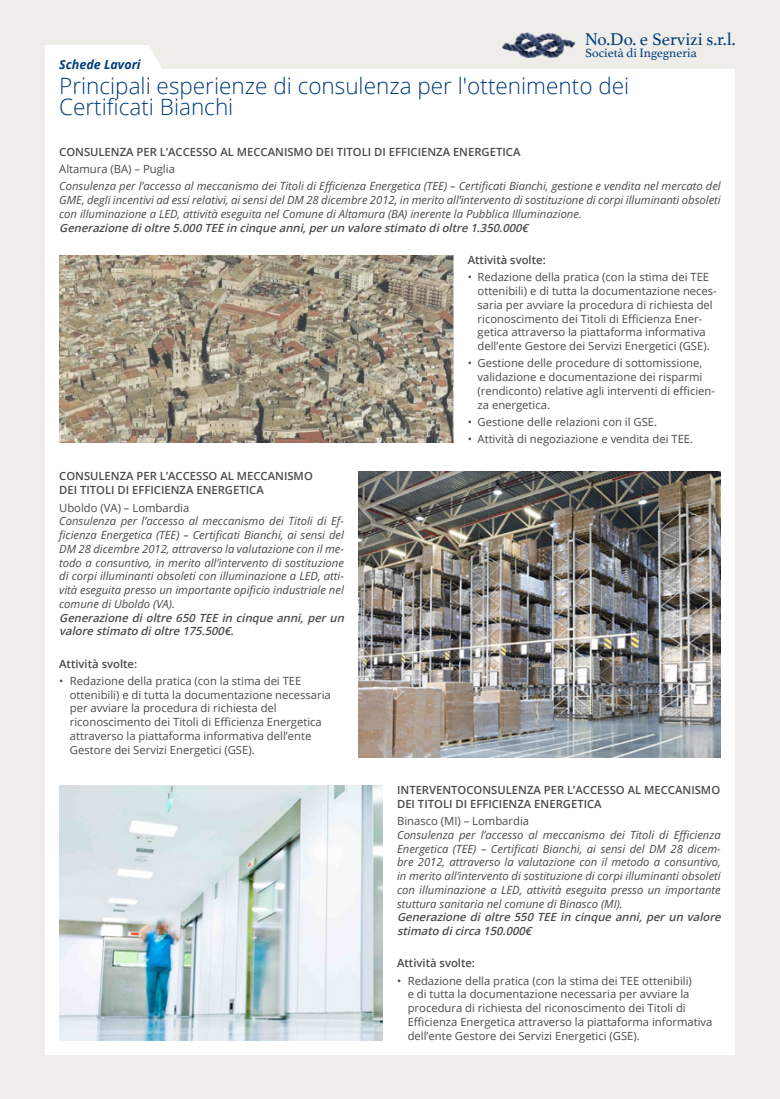
<style>
.page{position:relative;width:780px;height:1099px;background:#fff}
.page>*{position:absolute;margin:0;border:0;box-sizing:border-box;transform-origin:0 0}
.t1{font:300 22.5px/21.2px "Open Sans";color:#003d7c}
.t2{font:17.88px "Athelas";color:#003d7c}
.t3{font:12.75px "Athelas";color:#003d7c}
.t4{font:italic 700 12.5px "Open Sans";color:#003d7c}
.t5{font:11.25px/13.8px "Open Sans";color:#4a4a49}
.t6{font:italic 11.25px/13.8px "Open Sans";color:#4a4a49;text-align:justify}
.t7{font:600 11.25px/13.8px "Open Sans";color:#4a4a49}
.t8{font:italic 600 11.25px/13.8px "Open Sans";color:#4a4a49}
</style>
<div class="page">
<div style="left:0;top:0;width:780px;height:1098px;background:#efede9"></div>
<div style="left:45px;top:45px;width:690px;height:1009px;background:#fff"></div>
<div style="left:149px;top:45px;width:586px;height:24px;background:#efede9"></div>
<img style="left:59px;top:255px;width:394px;height:187px">
<img style="left:59px;top:785px;width:324px;height:255px">
<img style="left:358px;top:471px;width:362px;height:286px">
<img style="left:499px;top:32px;width:79px;height:26px">
<h2 class="t2" style="left:585px;top:25px;width:152px">No.Do. e Servizi s.r.l.</h2>
<p class="t3" style="left:585px;top:42px;width:113px">Società di Ingegneria</p>
<p class="t4" style="left:59px;top:55px;width:83px">Schede Lavori</p>
<h1 class="t1" style="left:59px;top:74px;width:571px">Principali esperienze di consulenza per l'ottenimento dei<br>Certificati Bianchi</h1>
<p class="t7" style="left:59px;top:145px;width:462px">CONSULENZA PER L’ACCESSO AL MECCANISMO DEI TITOLI DI EFFICIENZA ENERGETICA</p>
<p class="t5" style="left:59px;top:162px;width:117px">Altamura (BA) – Puglia</p>
<p class="t6" style="left:59px;top:179px;width:663px">Consulenza per l’accesso al meccanismo dei Titoli di Efficienza Energetica (TEE) – Certificati Bianchi, gestione e vendita nel mercato del GME, degli incentivi ad essi relativi, ai sensi del DM 28 dicembre 2012, in merito all’intervento di sostituzione di corpi illuminanti obsoleti con illuminazione a LED, attività eseguita nel Comune di Altamura (BA) inerente la Pubblica Illuminazione.</p>
<p class="t8" style="left:59px;top:220px;width:474px">Generazione dioltre 5.000 TEEin cinque anni,perun valore stimato dioltre 1.350.000€</p>
<p class="t7" style="left:468px;top:253px;width:79px">Attività svolte:</p>
<p class="t5" style="left:477px;top:270px;width:241px;text-indent:-10px">• Redazione della pratica (con la stima dei TEE ottenibili) e di tutta la documentazione neces&shy;saria per avviare la procedura di richiesta del riconoscimento dei Titoli di Efficienza Ener&shy;getica attraverso la piattaforma informativa dell’ente Gestore dei Servizi Energetici (GSE).</p>
<p class="t5" style="left:477px;top:356px;width:239px;text-indent:-10px">• Gestione delle procedure di sottomissione, validazione e documentazione dei risparmi (rendiconto) relative agli interventi di efficien&shy;za energetica.</p>
<p class="t5" style="left:468px;top:415px;width:191px">• Gestione delle relazioni con il GSE.</p>
<p class="t5" style="left:468px;top:432px;width:227px">• Attività di negoziazione e vendita dei TEE.</p>
<p class="t7" style="left:59px;top:469px;width:255px">CONSULENZA PER L’ACCESSO AL MECCANISMO<br>DEI TITOLI DI EFFICIENZA ENERGETICA</p>
<p class="t5" style="left:59px;top:500px;width:132px">Uboldo (VA) – Lombardia</p>
<p class="t6" style="left:59px;top:514px;width:286px">Consulenza per l’accesso al meccanismo dei Titoli di Ef&shy;ficienza Energetica (TEE) – Certificati Bianchi, ai sensi del DM 28 dicembre 2012, attraverso la valutazione con il me&shy;todo a consuntivo, in merito all’intervento di sostituzione di corpi illuminanti obsoleti con illuminazione a LED, atti&shy;vità eseguita presso un importante opificio industriale nel comune di Uboldo (VA).</p>
<p class="t8" style="left:59px;top:610px;width:290px">Generazione dioltre 650 TEEin cinque anni,perun valore stimato dioltre 175.500€.</p>
<p class="t7" style="left:59px;top:656px;width:79px">Attività svolte:</p>
<p class="t5" style="left:70px;top:673px;width:262px;text-indent:-11px">• Redazione della pratica (con la stima dei TEE ottenibili) e di tutta la documentazione necessaria per avviare la procedura di richiesta del riconoscimento dei Titoli di Efficienza Energetica attraverso la piattaforma informativa dell’ente Gestore dei Servizi Energetici (GSE).</p>
<p class="t7" style="left:397px;top:782px;width:324px">INTERVENTOCONSULENZA PER L’ACCESSO AL MECCANISMO<br>DEI TITOLI DI EFFICIENZA ENERGETICA</p>
<p class="t5" style="left:397px;top:813px;width:134px">Binasco (MI) – Lombardia</p>
<p class="t6" style="left:397px;top:827px;width:325px">Consulenza per l’accesso al meccanismo dei Titoli di Efficienza Energetica (TEE) – Certificati Bianchi, ai sensi del DM 28 dicem&shy;bre 2012, attraverso la valutazione con il metodo a consuntivo, in merito all’intervento di sostituzione di corpi illuminanti obsoleti con illuminazione a LED, attività eseguita presso un importante stuttura sanitaria nel comune di Binasco (MI).</p>
<p class="t8" style="left:397px;top:910px;width:328px">Generazione dioltre 550 TEEin cinque anni,perun valore stimato dicirca 150.000€</p>
<p class="t7" style="left:397px;top:956px;width:79px">Attività svolte:</p>
<p class="t5" style="left:407px;top:973px;width:306px;text-indent:-11px">• Redazione della pratica (con la stima dei TEE ottenibili)<br>e di tutta la documentazione necessaria per avviare la procedura di richiesta del riconoscimento dei Titoli di Efficienza Energetica attraverso la piattaforma informativa dell’ente Gestore dei Servizi Energetici (GSE).</p>
</div>
